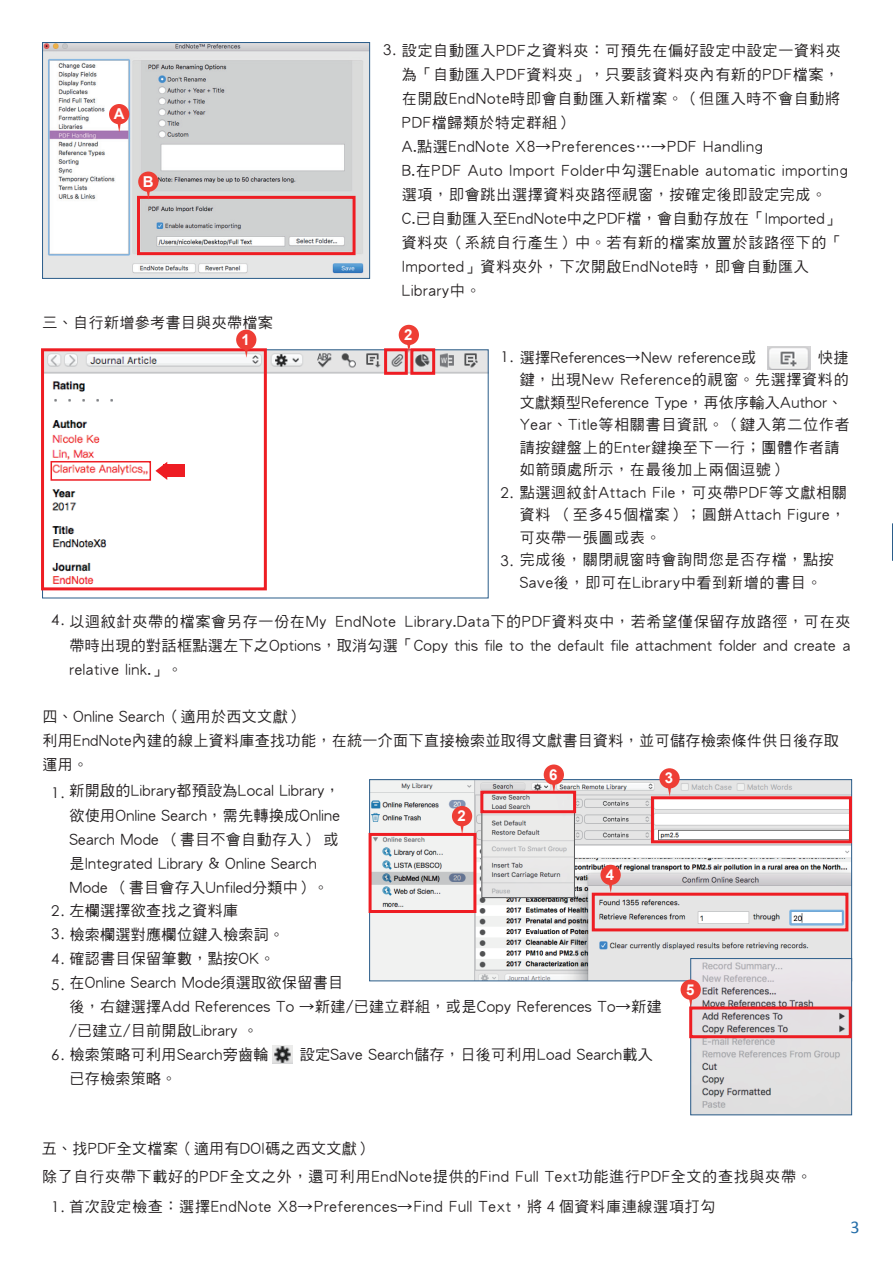
<style>
.page{position:relative;width:893px;height:1263px;background:#fff}
.page>*{position:absolute;margin:0;border:0;box-sizing:border-box;transform-origin:0 0}
.t1{font:18px "Calibri";color:#236da8}
.t2{font:15px/24px "DF Hei W5 WINP BF";letter-spacing:.05em;color:#231f20}
.t3{font:15px/24px "DF Hei W5 WINP BF";letter-spacing:.025em;color:#231f20}
.t4{font:700 15px "Arial";color:#fff}
.t5{font:14.85px "Century Gothic";color:#231f20}
.s1{font-family:"Century Gothic";font-size:14.85px}
</style>
<div class="page">
<svg style="left:892px;top:523px;width:1px;height:38px"></svg>
<img style="left:44px;top:44px;width:324px;height:233px">
<div style="left:42px;top:42px;width:328px;height:237px;border:1px solid #2b5d8a"></div>
<div style="left:137px;top:196px;width:219px;height:59px;border:3px solid #ee1d23"></div>
<img style="left:44px;top:352px;width:442px;height:239px">
<img style="left:768px;top:346px;width:43px;height:23px">
<div style="left:41px;top:348px;width:226px;height:242px;border:3px solid #ee1d23"></div>
<div style="left:384px;top:348px;width:24px;height:27px;border:3px solid #ee1d23"></div>
<div style="left:410px;top:348px;width:25px;height:27px;border:3px solid #ee1d23"></div>
<div style="left:236px;top:330px;width:20px;height:20px;background:#ee3e35;border-radius:50%"></div>
<svg style="left:244px;top:350px;width:4px;height:7px"></svg>
<div style="left:109px;top:104px;width:20px;height:20px;background:#ee3e35;border-radius:50%"></div>
<svg style="left:117px;top:124px;width:4px;height:8px"></svg>
<div style="left:138px;top:172px;width:20px;height:20px;background:#ee3e35;border-radius:50%"></div>
<svg style="left:146px;top:191px;width:4px;height:8px"></svg>
<div style="left:399px;top:325px;width:20px;height:20px;background:#ee3e35;border-radius:50%"></div>
<svg style="left:407px;top:345px;width:4px;height:7px"></svg>
<div style="left:164px;top:465px;width:21px;height:12px;background:#ee1d23"></div>
<svg style="left:155px;top:462px;width:12px;height:18px"></svg>
<div style="left:51px;top:461px;width:100px;height:20px;border:2px solid #ee1d23"></div>
<img style="left:371px;top:781px;width:479px;height:198px">
<div style="left:369px;top:779px;width:483px;height:202px;border:1px solid #2b5d8a"></div>
<img style="left:484px;top:795px;width:89px;height:101px">
<div style="left:482px;top:792px;width:93px;height:106px;border:1px solid #57585a"></div>
<img style="left:272px;top:1045px;width:21px;height:19px">
<div style="left:369px;top:833px;width:107px;height:80px;border:3px solid #ee1d23"></div>
<div style="left:651px;top:796px;width:201px;height:47px;border:3px solid #ee1d23"></div>
<div style="left:592px;top:893px;width:256px;height:38px;border:3px solid #ee1d23"></div>
<img style="left:692px;top:960px;width:158px;height:153px">
<div style="left:690px;top:958px;width:162px;height:157px;border:1px solid #2b5d8a"></div>
<div style="left:689px;top:1006px;width:163px;height:32px;border:3px solid #ee1d23"></div>
<div style="left:452px;top:806px;width:20px;height:20px;background:#ee3e35;border-radius:50%"></div>
<svg style="left:460px;top:826px;width:4px;height:8px"></svg>
<div style="left:544px;top:764px;width:20px;height:21px;background:#ee3e35;border-radius:50%"></div>
<svg style="left:552px;top:784px;width:4px;height:7px"></svg>
<div style="left:659px;top:768px;width:21px;height:20px;background:#ee3e35;border-radius:50%"></div>
<svg style="left:668px;top:788px;width:3px;height:8px"></svg>
<div style="left:600px;top:865px;width:21px;height:20px;background:#ee3e35;border-radius:50%"></div>
<svg style="left:609px;top:884px;width:4px;height:8px"></svg>
<div style="left:681px;top:979px;width:20px;height:21px;background:#ee3e35;border-radius:50%"></div>
<svg style="left:689px;top:999px;width:4px;height:8px"></svg>
<div style="left:480px;top:791px;width:96px;height:22px;border:3px solid #ee1d23"></div>
<p class="t4" style="left:114px;top:104px;width:12px">A</p>
<p class="t4" style="left:143px;top:171px;width:12px">B</p>
<p class="t3" style="left:43px;top:310px;width:232px">三、自行新增參考書目與夾帶檔案</p>
<p class="t4" style="left:242px;top:329px;width:10px">1</p>
<p class="t2" style="left:383px;top:38px;width:459px"><span class="s1">3.</span> 設定自動匯入PDF之資料夾：可預先在偏好設定中設定一資料夾</p>
<p class="t2" style="left:402px;top:62px;width:447px">為「自動匯入PDF資料夾」，只要該資料夾內有新的PDF檔案，在開啟EndNote時即會自動匯入新檔案。（但匯入時不會自動將PDF檔歸類於特定群組）<br>A.點選EndNote X8→Preferences…→PDF Handling<br>B.在PDF Auto Import Folder中勾選Enable automatic importing選項，即會跳出選擇資料夾路徑視窗，按確定後即設定完成。<br>C.已自動匯入至EndNote中之PDF檔，會自動存放在「Imported」資料夾（系統自行產生）中。若有新的檔案放置於該路徑下的「Imported」資料夾外，下次開啟EndNote時，即會自動匯入Library中。</p>
<p class="t4" style="left:404px;top:325px;width:10px">2</p>
<p class="t3" style="left:500px;top:345px;width:350px"><span class="s1">1.</span> 選擇References→New reference或　　　　快捷</p>
<p class="t2" style="left:520px;top:369px;width:331px;line-height:22.5px">鍵，出現New Reference的視窗。先選擇資料的文獻類型Reference Type，再依序輸入Author、<br>Year、Title等相關書目資訊。（鍵入第二位作者請按鍵盤上的Enter鍵換至下一行；團體作者請如箭頭處所示，在最後加上兩個逗號）</p>
<p class="t2" style="left:520px;top:504px;width:327px;line-height:22.5px">資料 （至多45個檔案）；圓餅Attach Figure，可夾帶一張圖或表。</p>
<p class="t2" style="left:520px;top:570px;width:303px">Save後，即可在Library中看到新增的書目。</p>
<p class="t2" style="left:500px;top:480px;width:348px"><span class="s1">2.</span> 點選迴紋針Attach File，可夾帶PDF等文獻相關</p>
<p class="t2" style="left:500px;top:548px;width:335px"><sub>3.</sub> 完成後，關閉視窗時會詢問您是否存檔，點按</p>
<p class="t2" style="left:51px;top:609px;width:801px"><span class="s1">4.</span> 以迴紋針夾帶的檔案會另存一份在My EndNote Library.Data下的PDF資料夾中，若希望僅保留存放路徑，可在夾</p>
<p class="t3" style="left:69px;top:633px;width:782px">帶時出現的對話框點選左下之Options，取消勾選「Copy this file to the default file attachment folder and create a relative link.」。</p>
<p class="t3" style="left:43px;top:704px;width:798px">四、Online Search（適用於西文文獻）<br>利用EndNote內建的線上資料庫查找功能，在統一介面下直接檢索並取得文獻書目資料，並可儲存檢索條件供日後存取運用。</p>
<p class="t3" style="left:69px;top:779px;width:272px">新開啟的Library都預設為Local Library，欲使用Online Search，需先轉換成Online<br>Search Mode （書目不會自動存入） 或是Integrated Library &amp; Online Search<br>Mode （書目會存入Unfiled分類中）。</p>
<p class="t4" style="left:549px;top:764px;width:10px">6</p>
<p class="t4" style="left:665px;top:768px;width:10px">3</p>
<p class="t5" style="left:51px;top:782px;width:15px">1.</p>
<p class="t4" style="left:457px;top:806px;width:10px">2</p>
<p class="t4" style="left:606px;top:865px;width:10px">4</p>
<p class="t3" style="left:51px;top:899px;width:188px"><span class="s1">2.</span> 左欄選擇欲查找之資料庫</p>
<p class="t3" style="left:51px;top:923px;width:234px"><span class="s1">3.</span> 檢索欄選對應欄位鍵入檢索詞。</p>
<p class="t3" style="left:51px;top:947px;width:225px"><span class="s1">4.</span> 確認書目保留筆數，點按OK。</p>
<p class="t5" style="left:51px;top:974px;width:15px">5.</p>
<p class="t3" style="left:69px;top:971px;width:594px">在Online Search Mode須選取欲保留書目<br>後，右鍵選擇Add References To →新建/已建立群組，或是Copy References To→新建/已建立/目前開啟Library 。</p>
<p class="t2" style="left:69px;top:1067px;width:109px">已存檢索策略。</p>
<p class="t3" style="left:51px;top:1043px;width:603px"><span class="s1">6.</span> 檢索策略可利用Search旁齒輪　　設定Save Search儲存，日後可利用Load Search載入</p>
<p class="t4" style="left:686px;top:979px;width:10px">5</p>
<p class="t2" style="left:42px;top:1134px;width:771px;line-height:28px">五、找PDF全文檔案（適用有DOI碼之西文文獻）<br>除了自行夾帶下載好的PDF全文之外，還可利用EndNote提供的Find Full Text功能進行PDF全文的查找與夾帶。</p>
<p class="t2" style="left:51px;top:1194px;width:666px"><span class="s1">1.</span> 首次設定檢查：選擇EndNote X8→Preferences→Find Full Text，將４個資料庫連線選項打勾</p>
<p class="t1" style="left:850px;top:1216px;width:11px">3</p>
</div>
